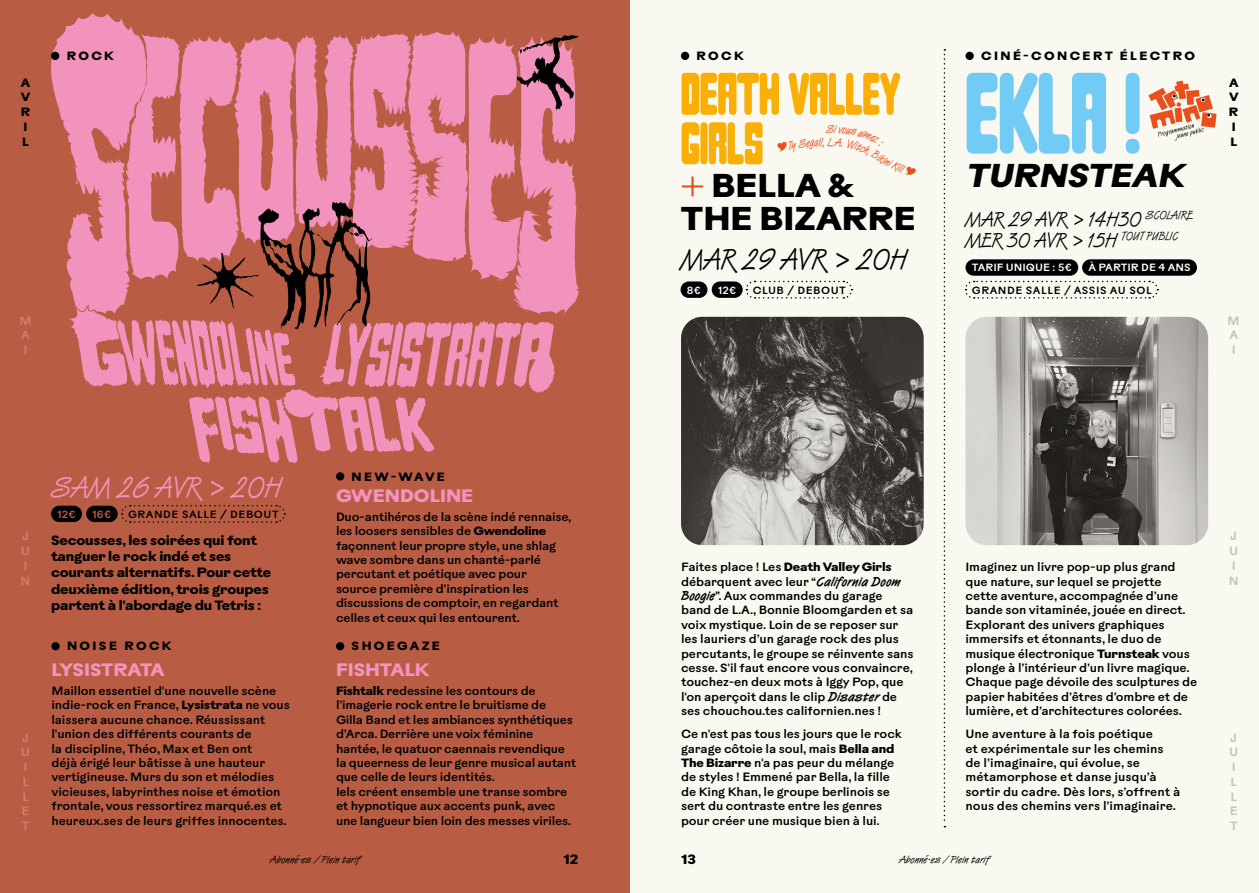
<style>
.page{position:relative;width:1259px;height:893px;background:#f9f8f1}
.page>*{position:absolute;margin:0;border:0;box-sizing:border-box;transform-origin:0 0}
.t1{font:115.5px "Moore Henry";color:#71cbf4}
.t2{font:60px/49.5px "Moore Henry";color:#f9af05}
.t3{font:700 33px/33px "Rauschen B";color:#000}
.t4{font:italic 700 33px "Rauschen B";color:#000}
.t5{font:30px "Van Dijk Std";color:#000;scale:.85 1}
.t6{font:30px "Van Dijk Std";color:#f193bd;scale:.85 1}
.t7{font:21px "Van Dijk Std";color:#000;scale:.85 1}
.t8{font:700 18px "Rauschen B";color:#f193bd}
.t9{font:700 18px "Rauschen B";letter-spacing:-.02em;color:#f193bd}
.t10{font:700 13.5px/16.2px "Rauschen B";letter-spacing:-.01em;color:#000}
.t11{font:500 12px/14.4px "Rauschen B";letter-spacing:-.01em;color:#000}
.t12{font:700 12px "Rauschen B";letter-spacing:.2em;color:#000}
.t13{font:500 12px "Rauschen B";color:#ca836a}
.t14{font:500 12px "Rauschen B";color:#c3c1c0}
.t15{font:500 10.5px "Rauschen B";letter-spacing:.05em;color:#000}
.t16{font:10.5px "Van Dijk Std";color:#000}
.t17{font:500 10.5px "Rauschen B";color:#fff}
.t18{font:500 10.5px "Rauschen B";color:#b85d43}
.s1{color:#e94e1b}
.s2{font-weight:700}
.s3{font-family:"Van Dijk Std";font-weight:700;font-size:13.5px}
</style>
<div class="page">
<div style="left:0;top:0;width:629px;height:893px;background:#b85d43"></div>
<div style="left:965px;top:52px;width:8px;height:8px;background:#000;border-radius:50%"></div>
<div style="left:681px;top:52px;width:8px;height:8px;background:#000;border-radius:50%"></div>
<svg style="left:745px;top:280px;width:108px;height:19px"></svg>
<div style="left:680px;top:281px;width:27px;height:17px;background:#000;border-radius:8px"></div>
<div style="left:711px;top:281px;width:31px;height:17px;background:#000;border-radius:8px"></div>
<img style="left:681px;top:317px;width:242px;height:228px">
<img style="left:965px;top:317px;width:243px;height:228px">
<svg style="left:964px;top:280px;width:195px;height:19px"></svg>
<div style="left:965px;top:259px;width:113px;height:17px;background:#000;border-radius:8px"></div>
<div style="left:1082px;top:259px;width:115px;height:17px;background:#000;border-radius:8px"></div>
<svg style="left:51px;top:13px;width:528px;height:281px"></svg>
<div style="left:336px;top:472px;width:8px;height:8px;background:#000;border-radius:50%"></div>
<div style="left:336px;top:642px;width:8px;height:8px;background:#000;border-radius:50%"></div>
<div style="left:51px;top:642px;width:9px;height:8px;background:#000;border-radius:50%"></div>
<div style="left:51px;top:52px;width:8px;height:8px;background:#000;border-radius:50%"></div>
<svg style="left:121px;top:505px;width:165px;height:18px"></svg>
<div style="left:51px;top:506px;width:31px;height:16px;background:#000;border-radius:8px"></div>
<div style="left:86px;top:506px;width:32px;height:16px;background:#000;border-radius:8px"></div>
<svg style="left:61px;top:31px;width:517px;height:432px"></svg>
<svg style="left:1148px;top:81px;width:68px;height:60px"></svg>
<svg style="left:943px;top:49px;width:2px;height:778px"></svg>
<p class="t12" style="left:21px;top:74px;width:11px">A</p>
<p class="t12" style="left:21px;top:88px;width:11px">V</p>
<p class="t12" style="left:21px;top:103px;width:11px">R</p>
<p class="t12" style="left:24px;top:118px;width:5px">I</p>
<p class="t12" style="left:22px;top:133px;width:8px">L</p>
<p class="t12" style="left:67px;top:47px;width:49px">ROCK</p>
<p class="t13" style="left:19px;top:312px;width:14px">M</p>
<p class="t13" style="left:21px;top:327px;width:10px">A</p>
<p class="t13" style="left:24px;top:341px;width:5px">I</p>
<p class="t12" style="left:696px;top:47px;width:49px">ROCK</p>
<p class="t2" style="left:681px;top:70px;width:221px">DEATH VALLEY<br>GIRLS</p>
<p class="t3" style="left:681px;top:168px;width:236px"><span class="s1">+</span> BELLA &amp;<br>THE BIZARRE</p>
<p class="t5" style="left:681px;top:240px;width:267px">MAR 29 AVR &gt; 20H</p>
<p class="t12" style="left:981px;top:47px;width:215px">CINÉ-CONCERT ÉLECTRO</p>
<p class="t1" style="left:965px;top:46px;width:180px">EKLA!</p>
<p class="t4" style="left:965px;top:151px;width:228px">TURNSTEAK</p>
<p class="t7" style="left:965px;top:206px;width:269px">MAR 29 AVR &gt; 14H30 <sup>SCOLAIRE</sup></p>
<p class="t7" style="left:965px;top:227px;width:251px">MER 30 AVR &gt; 15H <sup>TOUT</sup> <sup>PUBLIC</sup></p>
<p class="t17" style="left:972px;top:260px;width:101px">TARIF UNIQUE : 5€</p>
<p class="t17" style="left:1088px;top:260px;width:104px">À PARTIR DE 4 ANS</p>
<p class="t12" style="left:1229px;top:74px;width:11px">A</p>
<p class="t12" style="left:1229px;top:88px;width:11px">V</p>
<p class="t12" style="left:1229px;top:103px;width:11px">R</p>
<p class="t12" style="left:1231px;top:118px;width:5px">I</p>
<p class="t12" style="left:1230px;top:133px;width:8px">L</p>
<p class="t17" style="left:687px;top:282px;width:16px">8€</p>
<p class="t17" style="left:718px;top:282px;width:20px">12€</p>
<p class="t15" style="left:753px;top:282px;width:95px">CLUB / DEBOUT</p>
<p class="t15" style="left:972px;top:282px;width:181px">GRANDE SALLE / ASSIS AU SOL</p>
<p class="t14" style="left:1227px;top:312px;width:14px">M</p>
<p class="t14" style="left:1229px;top:327px;width:10px">A</p>
<p class="t14" style="left:1231px;top:341px;width:5px">I</p>
<p class="t13" style="left:22px;top:528px;width:8px">J</p>
<p class="t13" style="left:21px;top:542px;width:11px">U</p>
<p class="t13" style="left:24px;top:557px;width:5px">I</p>
<p class="t13" style="left:21px;top:572px;width:11px">N</p>
<p class="t13" style="left:22px;top:729px;width:8px">J</p>
<p class="t13" style="left:21px;top:743px;width:11px">U</p>
<p class="t13" style="left:24px;top:758px;width:5px">I</p>
<p class="t13" style="left:22px;top:773px;width:8px">L</p>
<p class="t13" style="left:22px;top:788px;width:8px">L</p>
<p class="t13" style="left:22px;top:802px;width:9px">E</p>
<p class="t13" style="left:22px;top:817px;width:9px">T</p>
<p class="t6" style="left:51px;top:469px;width:272px">SAM 26 AVR &gt; 20H</p>
<p class="t18" style="left:57px;top:507px;width:20px">12€</p>
<p class="t18" style="left:93px;top:507px;width:20px">16€</p>
<p class="t15" style="left:128px;top:507px;width:152px">GRANDE SALLE / DEBOUT</p>
<p class="t10" style="left:51px;top:531px;width:222px">Secousses, les soirées qui font tanguer le rock indé et ses courants alternatifs. Pour cette deuxième édition, trois groupes partent à l’abordage du Tetris :</p>
<p class="t12" style="left:67px;top:637px;width:106px">NOISE ROCK</p>
<p class="t9" style="left:51px;top:657px;width:115px">LYSISTRATA</p>
<p class="t11" style="left:51px;top:683px;width:240px">Maillon essentiel d'une nouvelle scène indie-rock en France, <span class="s2">Lysistrata</span> ne vous laissera aucune chance. Réussissant l'union des différents courants de<br>la discipline, Théo, Max et Ben ont<br>déjà érigé leur bâtisse à une hauteur vertigineuse. Murs du son et mélodies vicieuses, labyrinthes noise et émotion frontale, vous ressortirez marqué.es et heureux.ses de leurs griffes innocentes.</p>
<p class="t12" style="left:352px;top:467px;width:95px">NEW-WAVE</p>
<p class="t8" style="left:336px;top:483px;width:139px">GWENDOLINE</p>
<p class="t11" style="left:336px;top:509px;width:237px">Duo-antihéros de la scène indé rennaise, les loosers sensibles de <span class="s2">Gwendoline </span>façonnent leur propre style, une shlag wave sombre dans un chanté-parlé percutant et poétique avec pour<br>source première d’inspiration les discussions de comptoir, en regardant celles et ceux qui les entourent.</p>
<p class="t12" style="left:352px;top:637px;width:90px">SHOEGAZE</p>
<p class="t8" style="left:336px;top:657px;width:95px">FISHTALK</p>
<p class="t11" style="left:336px;top:683px;width:242px"><span class="s2">Fishtalk</span> redessine les contours de l’imagerie rock entre le bruitisme de<br>Gilla Band et les ambiances synthétiques d’Arca. Derrière une voix féminine hantée, le quatuor caennais revendique la queerness de leur genre musical autant que celle de leurs identités.<br>Iels créent ensemble une transe sombre et hypnotique aux accents punk, avec une langueur bien loin des messes viriles.</p>
<p class="t11" style="left:681px;top:559px;width:234px">Faites place ! Les <span class="s2">Death Valley Girls </span>débarquent avec leur “<span class="s3">California Doom Boogie</span>”. Aux commandes du garage band de L.A., Bonnie Bloomgarden et sa voix mystique. Loin de se reposer sur les lauriers d’un garage rock des plus percutants, le groupe se réinvente sans cesse. S'il faut encore vous convaincre, touchez-en deux mots à Iggy Pop, que l'on aperçoit dans le clip <span class="s3">Disaster</span> de ses chouchou.tes californien.nes !</p>
<p class="t11" style="left:681px;top:726px;width:222px">Ce n'est pas tous les jours que le rock garage côtoie la soul, mais <span class="s2">Bella and The Bizarre</span> n'a pas peur du mélange de styles ! Emmené par Bella, la fille de King Khan, le groupe berlinois se sert du contraste entre les genres pour créer une musique bien à lui.</p>
<p class="t11" style="left:965px;top:559px;width:233px">Imaginez un livre pop-up plus grand que nature, sur lequel se projette<br>cette aventure, accompagnée d’une bande son vitaminée, jouée en direct.<br>Explorant des univers graphiques immersifs et étonnants, le duo de musique électronique <span class="s2">Turnsteak</span> vous plonge à l’intérieur d’un livre magique.<br>Chaque page dévoile des sculptures de papier habitées d’êtres d’ombre et de lumière, et d’architectures colorées.</p>
<p class="t11" style="left:965px;top:726px;width:216px">Une aventure à la fois poétique<br>et expérimentale sur les chemins de l’imaginaire, qui évolue, se métamorphose et danse jusqu’à sortir du cadre. Dès lors, s’offrent à nous des chemins vers l’imaginaire.</p>
<p class="t16" style="left:269px;top:853px;width:94px">Abonné·es / Plein tarif</p>
<p class="t10" style="left:681px;top:850px;width:16px">13</p>
<p class="t16" style="left:898px;top:853px;width:94px">Abonné·es / Plein tarif</p>
<p class="t10" style="left:564px;top:850px;width:16px">12</p>
<p class="t14" style="left:1230px;top:528px;width:8px">J</p>
<p class="t14" style="left:1229px;top:542px;width:11px">U</p>
<p class="t14" style="left:1231px;top:557px;width:5px">I</p>
<p class="t14" style="left:1228px;top:572px;width:11px">N</p>
<p class="t14" style="left:1230px;top:729px;width:8px">J</p>
<p class="t14" style="left:1229px;top:743px;width:11px">U</p>
<p class="t14" style="left:1231px;top:758px;width:5px">I</p>
<p class="t14" style="left:1230px;top:773px;width:8px">L</p>
<p class="t14" style="left:1230px;top:788px;width:8px">L</p>
<p class="t14" style="left:1229px;top:802px;width:9px">E</p>
<p class="t14" style="left:1230px;top:817px;width:9px">T</p>
</div>
